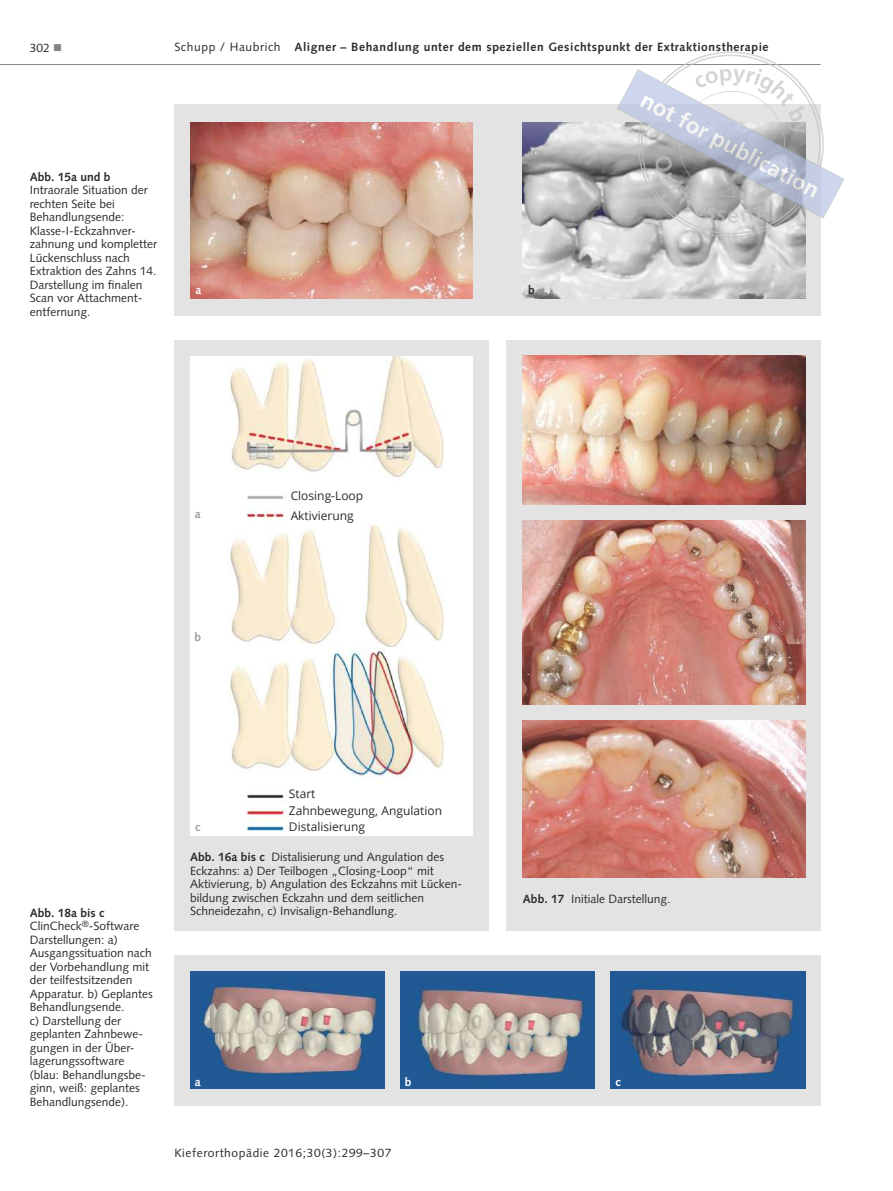
<style>
.page{position:relative;width:893px;height:1191px;background:#fff}
.page>*{position:absolute;margin:0;border:0;box-sizing:border-box;transform-origin:0 0}
.t1{font:12px/13.5px "Syntax LT Std";color:#2b2b2a}
.t2{font:700 12px "Syntax LT Std";letter-spacing:.05em;color:#2b2b2a}
.t3{font:12px/16.5px "Open Sans";color:#2b2b2a}
.t4{font:12px "Syntax LT Std";letter-spacing:.05em;color:#2b2b2a}
.t5{font:700 12px "Syntax LT Std";color:#2b2b2a}
.t6{font:700 12px "Syntax LT Std";color:#fff}
.t7{font:700 12px "Syntax LT Std";color:#9f9f9e}
.s1{color:#848485}
.s2{font-weight:400}
.s3{font-weight:700}
</style>
<div class="page">
<hr style="left:0;top:64px;width:821px;height:1px;background:#848485">
<div style="left:174px;top:340px;width:315px;height:591px;background:#e4e3e3"></div>
<img style="left:190px;top:356px;width:282px;height:165px">
<svg style="left:190px;top:521px;width:282px;height:127px;background:#faf6ec"></svg>
<img style="left:190px;top:648px;width:282px;height:187px">
<div style="left:506px;top:340px;width:315px;height:591px;background:#e4e3e3"></div>
<img style="left:523px;top:356px;width:282px;height:149px">
<img style="left:523px;top:521px;width:282px;height:184px">
<img style="left:523px;top:721px;width:282px;height:156px">
<div style="left:291px;top:486px;width:96px;height:39px;background:#fff"></div>
<div style="left:289px;top:784px;width:170px;height:51px;background:#fff"></div>
<div style="left:174px;top:955px;width:647px;height:150px;background:#e4e3e3"></div>
<img style="left:610px;top:971px;width:195px;height:117px">
<img style="left:190px;top:971px;width:195px;height:117px">
<img style="left:400px;top:971px;width:195px;height:117px">
<div style="left:174px;top:104px;width:647px;height:212px;background:#e4e3e3"></div>
<img style="left:190px;top:122px;width:282px;height:177px">
<img style="left:523px;top:122px;width:282px;height:177px">
<svg style="left:617px;top:51px;width:227px;height:186px"></svg>
<p class="t1" style="left:30px;top:41px;width:34px">302 <span class="s1">■</span></p>
<p class="t2" style="left:174px;top:40px;width:596px"><span class="s2">Schupp / Haubrich</span> Aligner – Behandlung unter dem speziellen Gesichtspunkt der Extraktionstherapie</p>
<p class="t5" style="left:30px;top:170px;width:82px">Abb. 15a und b</p>
<p class="t1" style="left:30px;top:183px;width:129px">I ntraorale Situation der rechten Seite bei<br>Behandlungsende:<br>Klasse-I-Eckzahnver&shy;zahnung und kompletter<br>Lückenschluss nach<br>Extraktion des Zahns 14.<br>Darstellung im finalen<br>Scan vor Attachment&shy;entfernung.</p>
<p class="t6" style="left:196px;top:283px;width:7px">a</p>
<p class="t2" style="left:528px;top:283px;width:8px">b</p>
<p class="t7" style="left:195px;top:507px;width:7px">a</p>
<p class="t7" style="left:194px;top:630px;width:8px">b</p>
<p class="t3" style="left:291px;top:486px;width:74px;line-height:19.5px">Closing-Loop<br>Aktivierung</p>
<p class="t1" style="left:30px;top:906px;width:125px"><span class="s3">Abb. 18a bis c<br></span>ClinCheck<sup>®</sup>-Software<br>Darstellungen: a)<br>Ausgangssituation nach der Vorbehandlung mit der teilfestsitzenden<br>Apparatur. b) Geplantes<br>Behandlungsende.<br>c) Darstellung der geplanten Zahnbewe&shy;gungen in der Über&shy;lagerungssoftware (blau: Behandlungsbe&shy;ginn, weiß: geplantes<br>Behandlungsende).</p>
<p class="t7" style="left:195px;top:820px;width:7px">c</p>
<p class="t3" style="left:289px;top:785px;width:155px">Start<br>Zahnbewegung, Angulation<br>Distalisierung</p>
<p class="t1" style="left:190px;top:850px;width:274px"><span class="s3">Abb. 16a bis c</span> Distalisierung und Angulation des Eckzahns: a) Der Teilbogen „Closing-Loop“ mit Aktivierung, b) Angulation des Eckzahns mit Lücken&shy;bildung zwischen Eckzahn und dem seitlichen Schneidezahn, c) I nvisalign-Behandlung.</p>
<p class="t1" style="left:523px;top:892px;width:149px"><span class="s3">Abb. 17</span> I nitiale Darstellung.</p>
<p class="t6" style="left:195px;top:1074px;width:7px">a</p>
<p class="t6" style="left:405px;top:1074px;width:8px">b</p>
<p class="t6" style="left:616px;top:1074px;width:7px">c</p>
<p class="t4" style="left:174px;top:1145px;width:219px">Kieferorthopädie 2016;30(3):299–307</p>
</div>
